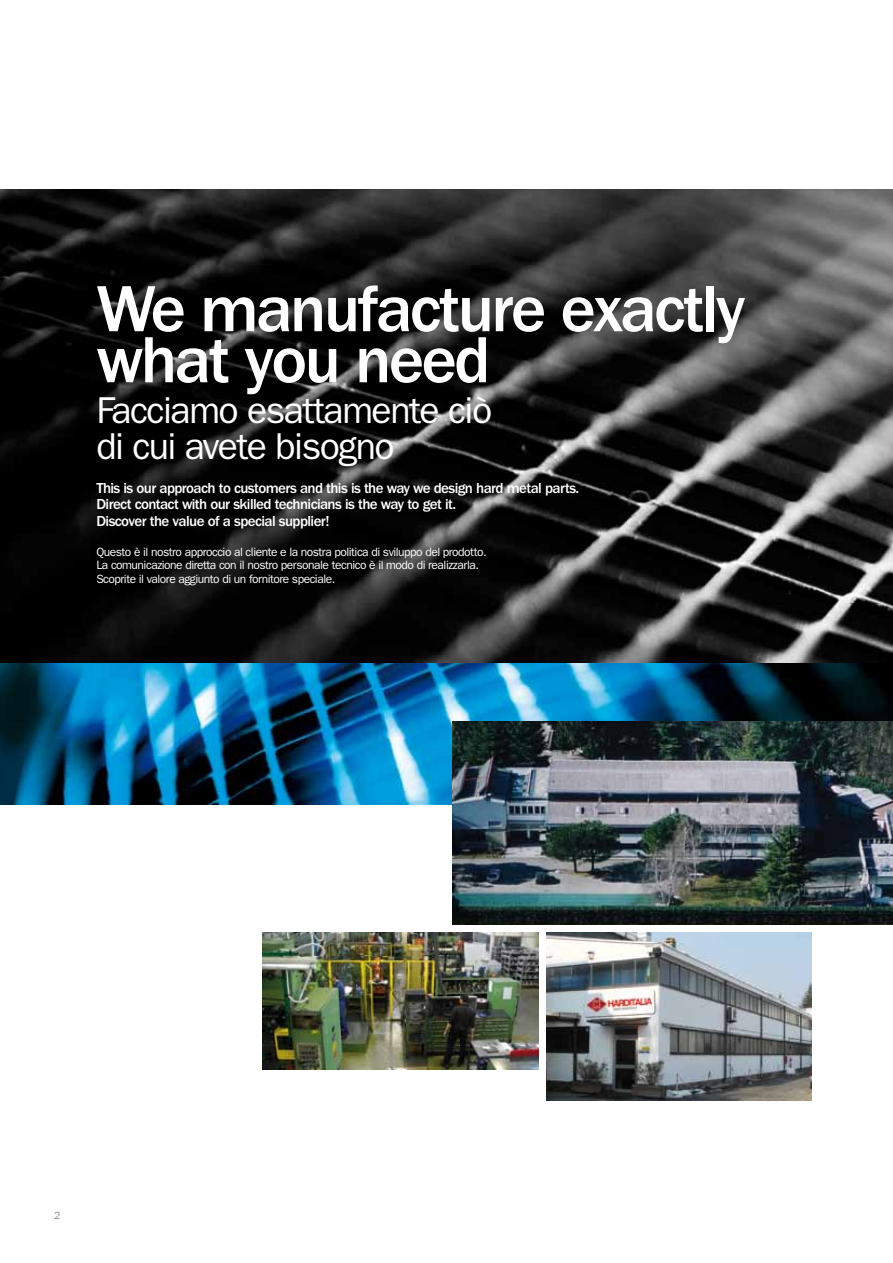
<style>
.page{position:relative;width:893px;height:1263px;background:#fff}
.page>*{position:absolute;margin:0;border:0;box-sizing:border-box;transform-origin:0 0}
.t1{font:500 67.5px/51px "ITC Franklin Gothic Std";letter-spacing:-.04em;color:#fff}
.t2{font:37.5px/36px "ITC Franklin Gothic Std";letter-spacing:-.04em;color:#fff}
.t3{font:500 15px/16.5px "ITC Franklin Gothic Std";letter-spacing:-.04em;color:#fff}
.t4{font:12px/13.5px "ITC Franklin Gothic Std";letter-spacing:-.04em;color:#fff}
.t5{font:10.5px "ITC Franklin Gothic Std";color:#87888a}
</style>
<div class="page">
<img style="left:0;top:189px;width:893px;height:474px">
<img style="left:0;top:663px;width:893px;height:141px">
<img style="left:453px;top:722px;width:440px;height:203px">
<img style="left:547px;top:932px;width:265px;height:169px">
<img style="left:263px;top:932px;width:275px;height:137px">
<h1 class="t1" style="left:96px;top:284px;width:651px">We manufacture exactly what you need</h1>
<h2 class="t2" style="left:96px;top:392px;width:397px">Facciamo esattamente ciò di cui avete bisogno</h2>
<p class="t3" style="left:96px;top:480px;width:484px">This is our approach to customers and this is the way we design hard metal parts.<br>Direct contact with our skilled technicians is the way to get it.<br>Discover the value of a special supplier!</p>
<p class="t4" style="left:96px;top:545px;width:392px">Questo è il nostro approccio al cliente e la nostra politica di sviluppo del prodotto.<br>La comunicazione diretta con il nostro personale tecnico è il modo di realizzarla.<br>Scoprite il valore aggiunto di un fornitore speciale.</p>
<p class="t5" style="left:54px;top:1209px;width:8px">2</p>
</div>
